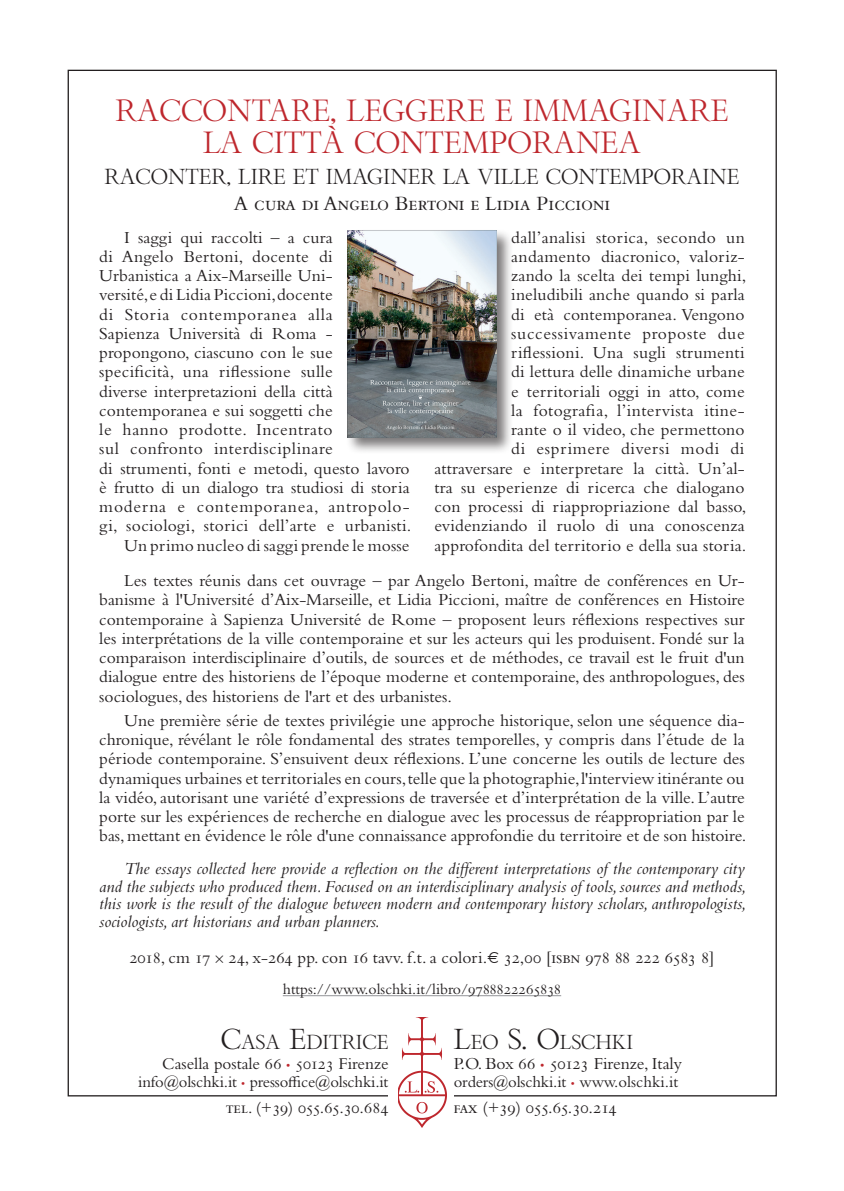
<style>
.page{position:relative;width:844px;height:1191px;background:#fff}
.page>*{position:absolute;margin:0;border:0;box-sizing:border-box;transform-origin:0 0}
._2_titolo{font:29.75px/31.5px "Bembo Titling MT Std";color:#be272d;text-align:center}
._3_sottotitolo{font:21px "Bembo Titling MT Std";color:#231f20}
._4_curatore{font:21px "Bembo Std";letter-spacing:-.01em;color:#231f20}
.t1{font:19.6px "Bembo Titling MT Std";color:#231f20}
._5_testo{font:17.5px/19.2px "Bembo Std";letter-spacing:.005em;color:#231f20;text-align:justify}
._5_testo_inglese{font:italic 17.5px/17.5px "Bembo Std";color:#231f20;text-align:justify}
._7_dati{font:17.5px "Bembo Std";letter-spacing:-.01em;color:#231f20}
._5_testo-2{font:17.5px "Bembo Std";letter-spacing:-.04em;color:#231f20}
.t2{font:17.15px "Bembo Std";color:#231f20}
.t3{font:17.15px "Bembo Std";letter-spacing:-.02em;color:#231f20}
.t4{font:16.62px "Bembo Std";letter-spacing:-.01em;color:#231f20}
.link_scheda_libro{font:15.75px "Bembo Std";color:#231f20}
.s1{font-family:"Bembo Cost"}
.s2{font-size:28px}
.s3{font-size:11.9px;color:#be272d}
.s4{font-size:11.38px;color:#be272d}
.s5{font-size:12.25px;color:#be272d}
</style>
<div class="page">
<img style="left:398px;top:1017px;width:48px;height:110px">
<div style="left:345px;top:228px;width:168px;height:226px;background:#231f20;opacity:.6"></div>
<img style="left:347px;top:231px;width:149px;height:206px">
<hr style="left:283px;top:995px;width:278px;height:1px;background:#939598">
<p class="_2_titolo" style="left:115px;top:95px;width:614px">RACCONTARE, LEGGERE E IMMAGINARE<br>LA CITTÀ CONTEMPORANEA</p>
<p class="_3_sottotitolo" style="left:104px;top:164px;width:636px">RACONTER, LIRE ET IMAGINER LA VILLE CONTEMPORAINE</p>
<p class="_4_curatore" style="left:234px;top:191px;width:378px">A cura di Angelo Bertoni e Lidia Piccioni</p>
<p class="_5_testo" style="left:99px;top:227px;width:313px;text-align:left;text-indent:25px">I saggi qui raccolti – a cura<br>di Angelo Bertoni, docente di Urbanistica a Aix-Marseille Uni-<br>versité, e di Lidia Piccioni, docente<br>di Storia contemporanea alla<br>Sapienza Università di Roma - propongono, ciascuno con le sue specificità, una riflessione sulle<br>diverse interpretazioni della città contemporanea e sui soggetti che<br>le hanno prodotte. Incentrato<br>sul confronto interdisciplinare<br>di strumenti, fonti e metodi, questo lavoro è frutto di un dialogo tra studiosi di storia moderna e contemporanea, antropolo&shy;gi, sociologi, storici dell’arte e urbanisti.</p>
<p class="_5_testo" style="left:124px;top:535px;width:287px">Un primo nucleo di saggi prende le mosse</p>
<p class="_5_testo" style="left:434px;top:227px;width:313px;text-align:right">dall’analisi storica, secondo un andamento diacronico, valoriz-<br>zando la scelta dei tempi lunghi,<br>ineludibili anche quando si parla<br>di età contemporanea. Vengono successivamente proposte due<br>riflessioni. Una sugli strumenti<br>di lettura delle dinamiche urbane<br>e territoriali oggi in atto, come<br>la fotografia, l’intervista itine-<br>rante o il video, che permettono<br>di esprimere diversi modi di attraversare e interpretare la città. Un’al&shy;tra su esperienze di ricerca che dialogano con processi di riappropriazione dal basso, evidenziando il ruolo di una conoscenza approfondita del territorio e della sua storia.</p>
<p class="_5_testo" style="left:99px;top:570px;width:647px;text-indent:25px">Les textes réunis dans cet ouvrage – par Angelo Bertoni, maître de conférences en Ur&shy;banisme à l'Université d’Aix-Marseille, et Lidia Piccioni, maître de conférences en Histoire contemporaine à Sapienza Université de Rome – proposent leurs réflexions respectives sur les interprétations de la ville contemporaine et sur les acteurs qui les produisent. Fondé sur la comparaison interdisciplinaire d’outils, de sources et de méthodes, ce travail est le fruit d'un dialogue entre des historiens de l’époque moderne et contemporaine, des anthropologues, des sociologues, des historiens de l'art et des urbanistes.</p>
<p class="_5_testo" style="left:99px;top:710px;width:648px;text-indent:25px">Une première série de textes privilégie une approche historique, selon une séquence dia&shy;chronique, révélant le rôle fondamental des strates temporelles, y compris dans l’étude de la période contemporaine. S’ensuivent deux réflexions. L’une concerne les outils de lecture des dynamiques urbaines et territoriales en cours, telle que la photographie, l'interview itinérante ou la vidéo, autorisant une variété d’expressions de traversée et d’interprétation de la ville. L’autre porte sur les expériences de recherche en dialogue avec les processus de réappropriation par le bas, mettant en évidence le rôle d'une connaissance approfondie du territoire et de son histoire.</p>
<p class="_5_testo_inglese" style="left:99px;top:859px;width:648px;text-indent:25px">The essays collected here provide a reflection on the different interpretations of the contemporary city and the subjects who produced them. Focused on an interdisciplinary analysis of tools, sources and methods, this work is the result of the dialogue between modern and contemporary history scholars, anthropologists, sociologists, art historians and urban planners.</p>
<p class="_7_dati" style="left:129px;top:947px;width:586px">2018, cm 17 <span class="s1">¥</span> 24, x-264 pp. con 16 tavv. f.t. a colori.<span class="s1">√</span> 32,00 [isbn 978 88 222 6583 8]</p>
<p class="link_scheda_libro" style="left:283px;top:980px;width:280px">https://www.olschki.it/libro/9788822265838</p>
<p class="t1" style="left:221px;top:1030px;width:169px"><span class="s2">C</span>ASA <span class="s2">E</span>DITRICE</p>
<p class="t2" style="left:162px;top:1053px;width:228px">Casella postale 66 <span class="s3">•</span> 50123 Firenze</p>
<p class="t4" style="left:138px;top:1071px;width:251px">info@olschki.it <span class="s4">•</span> pressoffice@olschki.it</p>
<p class="t3" style="left:226px;top:1097px;width:164px">tel. (+39) 055.65.30.684</p>
<p class="t1" style="left:453px;top:1030px;width:181px"><span class="s2">L</span>EO <span class="s2">S. O</span>LSCHKI</p>
<p class="_5_testo" style="left:453px;top:1053px;width:230px">P.O. Box 66 <span class="s5">•</span> 50123 Firenze, Italy</p>
<p class="t4" style="left:453px;top:1071px;width:226px">orders@olschki.it <span class="s4">•</span> www.olschki.it</p>
<p class="_5_testo-2" style="left:453px;top:1097px;width:164px">fax (+39) 055.65.30.214</p>
</div>
